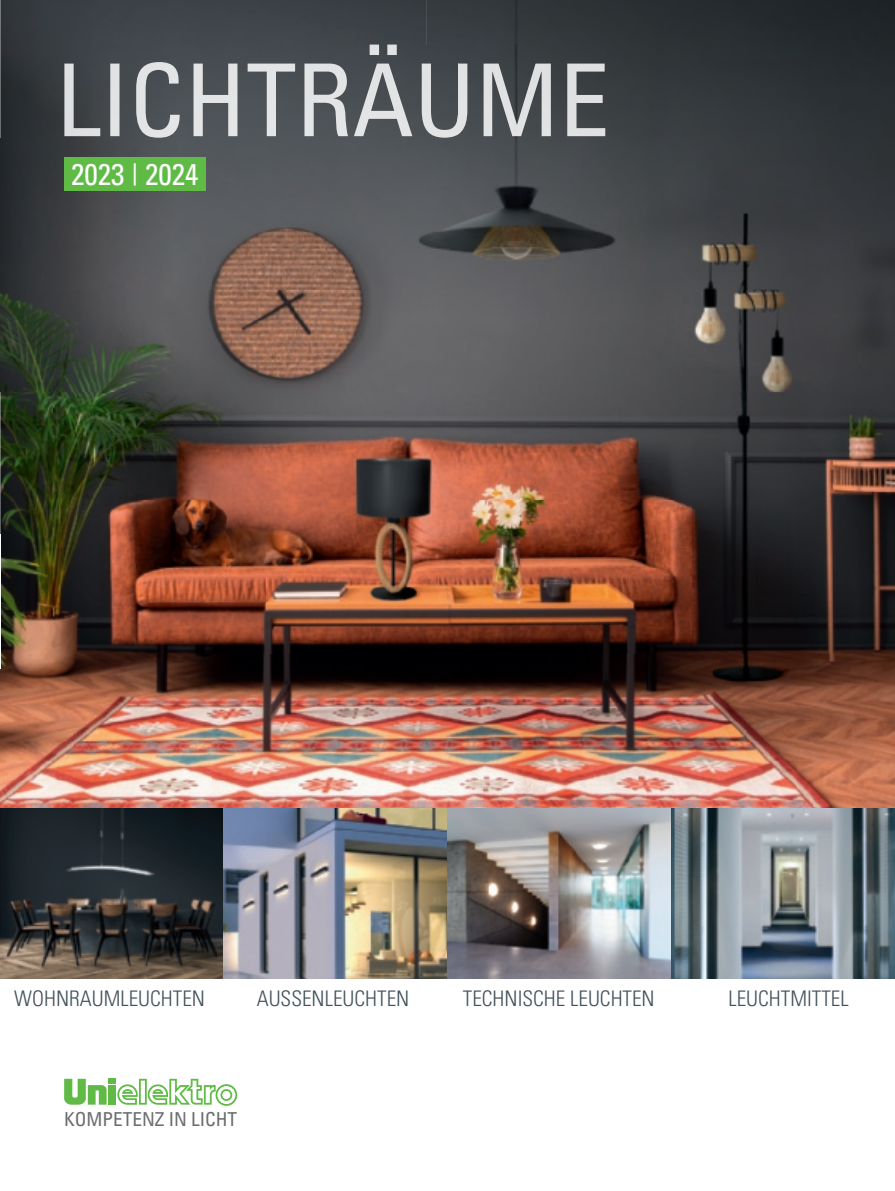
<style>
.page{position:relative;width:895px;height:1191px;background:#fff}
.page>*{position:absolute;margin:0;border:0;box-sizing:border-box;transform-origin:0 0}
.t1{font:condensed 30px "Univers LT Std";color:#fff}
.t2{font:300 condensed 21.45px "Univers LT Std";color:#425159}
.t3{font:condensed 19.2px "Univers LT Std";color:#6c6d70}
</style>
<div class="page">
<img style="left:0;top:391px;width:53px;height:263px">
<img style="left:53px;top:391px;width:841px;height:263px">
<img style="left:0;top:654px;width:894px;height:324px">
<img style="left:0;top:0;width:894px;height:391px">
<img style="left:64px;top:45px;width:541px;height:93px">
<hr style="left:0;top:533px;width:1px;height:135px;background:#fff">
<div style="left:108px;top:1078px;width:8px;height:5px;background:#60bb46"></div>
<div style="left:108px;top:1084px;width:8px;height:20px;background:#60bb46"></div>
<svg style="left:64px;top:1078px;width:43px;height:26px"></svg>
<svg style="left:117px;top:1078px;width:120px;height:27px"></svg>
<div style="left:64px;top:157px;width:141px;height:34px;background:#60bb46"></div>
<h1 class="t1" style="left:71px;top:155px;width:129px">2023 <sup>|</sup> 2024</h1>
<p class="t2" style="left:14px;top:985px;width:192px">WOHNRAUMLEUCHTEN</p>
<p class="t2" style="left:257px;top:985px;width:154px">AUSSENLEUCHTEN</p>
<p class="t2" style="left:463px;top:985px;width:193px">TECHNISCHE LEUCHTEN</p>
<p class="t2" style="left:728px;top:985px;width:122px">LEUCHTMITTEL</p>
<p class="t3" style="left:64px;top:1106px;width:174px">KOMPETENZ IN LICHT</p>
</div>
